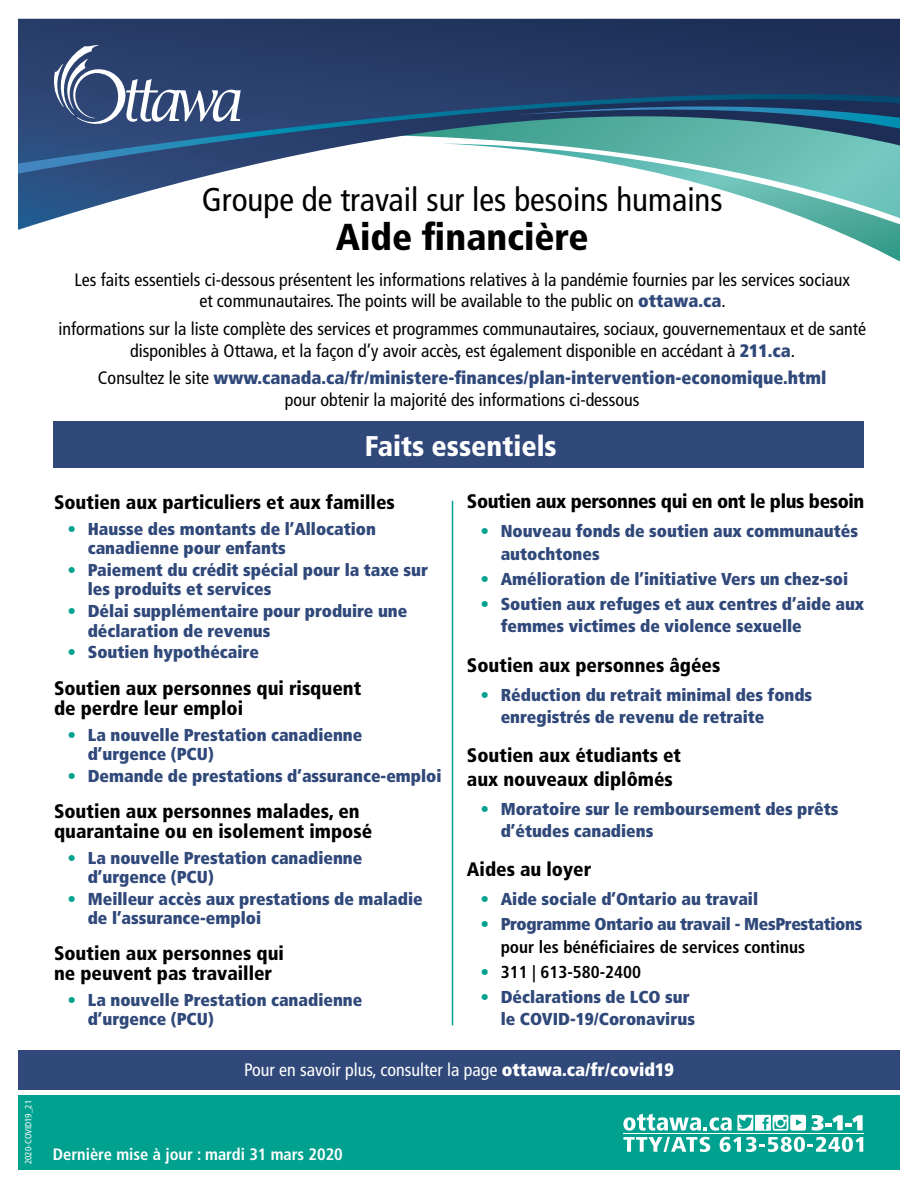
<style>
.page{position:relative;width:918px;height:1188px;background:#fff}
.page>*{position:absolute;margin:0;border:0;box-sizing:border-box;transform-origin:0 0}
.t1{font:900 condensed 37.5px "Frutiger LT Std";color:#000}
.t2{font:condensed 33px "Frutiger LT Std";color:#000}
.t3{font:900 condensed 28.5px "Frutiger LT Std";color:#fff}
.t4{font:900 condensed 19.5px/20px "Frutiger LT Std";color:#000}
.t5{font:900 condensed 19.5px "Frutiger LT Std";letter-spacing:-.02em;color:#000}
.t6{font:condensed 18px/21.6px "Frutiger LT Std";color:#000;text-align:center}
.t7{font:900 condensed 18px/21.6px "Frutiger LT Std";color:#30497a;text-align:center}
.t8{font:condensed 18px "Frutiger LT Std";color:#fff}
.t9{font:900 condensed 17.25px/19.2px "Frutiger LT Std";color:#30497a}
.t10{font:900 condensed 17.25px/22.4px "Frutiger LT Std";letter-spacing:-.02em;color:#30497a}
.t11{font:700 condensed 17.25px "Frutiger LT Std";color:#000}
.t12{font:700 condensed 16.5px "Frutiger LT Std";color:#fff}
.t13{font:condensed 9px "Frutiger LT Std";color:#fff}
.s1{font-weight:900;color:#30497a}
.s2{font-weight:400;color:#000}
.s3{color:#00a18e}
.s4{font-weight:700;color:#000}
.s5{font-weight:900;color:#00a18e}
.s6{font-weight:900}
</style>
<div class="page">
<div style="left:0;top:1095px;width:918px;height:93px;background:#00a18e"></div>
<svg style="left:19px;top:20px;width:880px;height:75px;background:#233762"></svg>
<svg style="left:19px;top:95px;width:880px;height:135px"></svg>
<svg style="left:513px;top:102px;width:386px;height:29px;background:#2c657d"></svg>
<svg style="left:443px;top:144px;width:456px;height:117px"></svg>
<svg style="left:54px;top:44px;width:187px;height:84px;background:#516389"></svg>
<div style="left:0;top:1px;width:918px;height:1187px;border:18px solid #fff"></div>
<div style="left:18px;top:1050px;width:882px;height:40px;background:#30497a"></div>
<div style="left:53px;top:422px;width:811px;height:46px;background:#30497a"></div>
<svg style="left:623px;top:1137px;width:87px;height:15px"></svg>
<svg style="left:720px;top:1137px;width:143px;height:15px"></svg>
<hr style="left:623px;top:1133px;width:241px;height:1px;background:#fff">
<svg style="left:812px;top:1115px;width:51px;height:16px"></svg>
<svg style="left:623px;top:1114px;width:183px;height:17px"></svg>
<hr style="left:452px;top:501px;width:1px;height:524px;background:#00a18e">
<p class="t13" style="left:23px;top:1164px;width:66px;rotate:-90deg">2020-COVID19_21</p>
<h2 class="t2" style="left:202px;top:181px;width:523px">Groupe de travail sur les besoins humains</h2>
<h1 class="t1" style="left:336px;top:215px;width:254px">Aide financière</h1>
<p class="t6" style="left:74px;top:269px;width:777px">Les faits essentiels ci-dessous présentent les informations relatives à la pandémie fournies par les services sociaux et communautaires. The points will be available to the public on <span class="s1">ottawa.ca</span>.</p>
<p class="t6" style="left:58px;top:319px;width:809px">informations sur la liste complète des services et programmes communautaires, sociaux, gouvernementaux et de santé disponibles à Ottawa, et la façon d’y avoir accès, est également disponible en accédant à <span class="s1">211.ca</span>.</p>
<p class="t7" style="left:98px;top:367px;width:730px"><span class="s2">Consultez le site</span> www.canada.ca/fr/ministere-finances/plan-intervention-economique.html <span class="s2">pour obtenir la majorité des informations ci-dessous</span></p>
<h3 class="t3" style="left:365px;top:429px;width:193px">Faits essentiels</h3>
<p class="t5" style="left:467px;top:490px;width:399px">Soutien aux personnes qui en ont le plus besoin</p>
<p class="t9" style="left:501px;top:520px;width:359px;line-height:22.4px;text-indent:-20px"><span class="s3">•</span> Nouveau fonds de soutien aux communautés autochtones</p>
<p class="t9" style="left:480px;top:569px;width:369px"><span class="s3">•</span> Amélioration de l’initiative Vers un chez-soi</p>
<p class="t9" style="left:501px;top:593px;width:365px;line-height:22.4px;text-indent:-20px"><span class="s3">•</span> Soutien aux refuges et aux centres d’aide aux femmes victimes de violence sexuelle</p>
<p class="t4" style="left:467px;top:655px;width:255px">Soutien aux personnes âgées</p>
<p class="t9" style="left:501px;top:683px;width:313px;line-height:22.4px;text-indent:-20px"><span class="s3">•</span> Réduction du retrait minimal des fonds enregistrés de revenu de retraite</p>
<p class="t4" style="left:467px;top:744px;width:216px;line-height:23.1px">Soutien aux étudiants et aux nouveaux diplômés</p>
<p class="t9" style="left:501px;top:797px;width:339px;line-height:22.4px;text-indent:-20px"><span class="s3">•</span> Moratoire sur le remboursement des prêts d’études canadiens</p>
<p class="t4" style="left:467px;top:860px;width:126px">Aides au loyer</p>
<p class="t9" style="left:480px;top:890px;width:279px"><span class="s3">•</span> Aide sociale d’Ontario au travail</p>
<p class="t10" style="left:501px;top:913px;width:363px;text-indent:-20px"><span class="s3">•</span> Programme Ontario au travail - MesPrestations <span class="s4">pour les bénéficiaires de services continus</span></p>
<p class="t11" style="left:480px;top:962px;width:162px"><span class="s5">•</span> 311 | 613-580-2400</p>
<p class="t9" style="left:501px;top:986px;width:196px;line-height:22.4px;text-indent:-20px"><span class="s3">•</span> Déclarations de LCO sur le COVID-19/Coronavirus</p>
<p class="t8" style="left:244px;top:1059px;width:431px">Pour en savoir plus, consulter la page <span class="s6">ottawa.ca/fr/covid19</span></p>
<p class="t4" style="left:54px;top:492px;width:342px">Soutien aux particuliers et aux familles</p>
<p class="t9" style="left:88px;top:519px;width:290px;text-indent:-20px"><span class="s3">•</span> Hausse des montants de l’Allocation canadienne pour enfants</p>
<p class="t9" style="left:88px;top:560px;width:342px;text-indent:-20px"><span class="s3">•</span> Paiement du crédit spécial pour la taxe sur les produits et services</p>
<p class="t9" style="left:88px;top:602px;width:321px;text-indent:-20px"><span class="s3">•</span> Délai supplémentaire pour produire une déclaration de revenus</p>
<p class="t9" style="left:68px;top:643px;width:193px"><span class="s3">•</span> Soutien hypothécaire</p>
<p class="t4" style="left:54px;top:678px;width:309px">Soutien aux personnes qui risquent de perdre leur emploi</p>
<p class="t9" style="left:88px;top:725px;width:276px;text-indent:-20px"><span class="s3">•</span> La nouvelle Prestation canadienne d’urgence (PCU)</p>
<p class="t9" style="left:68px;top:766px;width:376px"><span class="s3">•</span> Demande de prestations d’assurance-emploi</p>
<p class="t4" style="left:54px;top:801px;width:320px">Soutien aux personnes malades, en quarantaine ou en isolement imposé</p>
<p class="t9" style="left:88px;top:848px;width:276px;text-indent:-20px"><span class="s3">•</span> La nouvelle Prestation canadienne d’urgence (PCU)</p>
<p class="t9" style="left:88px;top:889px;width:336px;text-indent:-20px"><span class="s3">•</span> Meilleur accès aux prestations de maladie de l’assurance-emploi</p>
<p class="t4" style="left:54px;top:943px;width:231px">Soutien aux personnes qui ne peuvent pas travailler</p>
<p class="t9" style="left:88px;top:990px;width:276px;text-indent:-20px"><span class="s3">•</span> La nouvelle Prestation canadienne d’urgence (PCU)</p>
<p class="t12" style="left:53px;top:1144px;width:292px">Dernière mise à jour : mardi 31 mars 2020</p>
</div>
